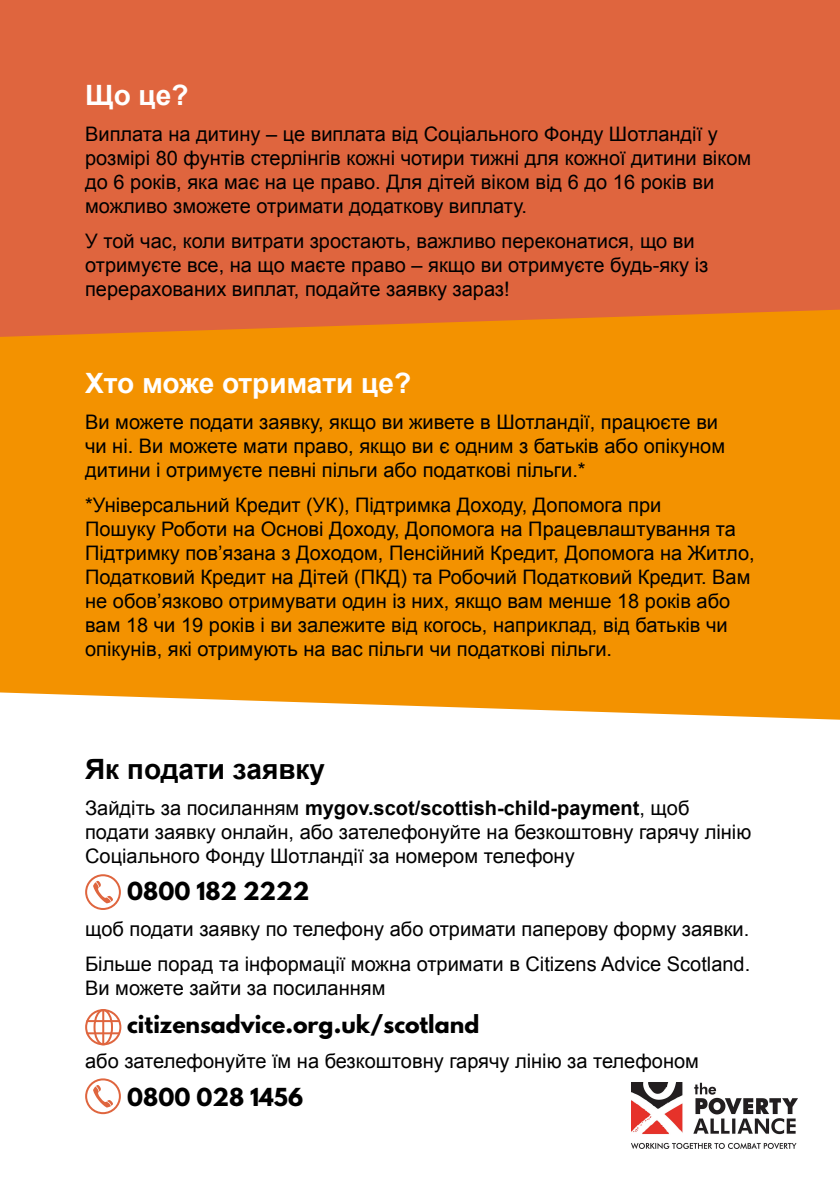
<style>
.page{position:relative;width:840px;height:1191px;background:#fff}
.page>*{position:absolute;margin:0;border:0;box-sizing:border-box;transform-origin:0 0}
.t1{font:700 28px "Arial";color:#fff}
.t2{font:700 28px "Arial";color:#000}
.t3{font:700 22px "League Spartan";color:#000}
.t4{font:20px/24px "Arial";color:#000}
.s1{font-weight:700}
</style>
<div class="page">
<div style="left:0;top:337px;width:839px;height:382px;background:#f39200"></div>
<div style="left:0;top:0;width:839px;height:337px;background:#df653e"></div>
<img style="left:631px;top:1082px;width:166px;height:66px">
<div style="left:85px;top:874px;width:36px;height:36px;border:2px solid #df653e;border-radius:50%"></div>
<svg style="left:93px;top:880px;width:20px;height:23px"></svg>
<div style="left:85px;top:1078px;width:36px;height:36px;border:2px solid #df653e;border-radius:50%"></div>
<svg style="left:93px;top:1085px;width:20px;height:22px"></svg>
<div style="left:85px;top:1009px;width:36px;height:36px;border:2px solid #df653e;border-radius:50%"></div>
<div style="left:93px;top:1009px;width:20px;height:36px;border:2px solid #df653e;border-radius:50%"></div>
<hr style="left:102px;top:1010px;width:2px;height:34px;background:#df653e">
<hr style="left:86px;top:1020px;width:34px;height:2px;background:#df653e">
<hr style="left:86px;top:1032px;width:34px;height:2px;background:#df653e">
<h1 class="t1" style="left:85px;top:77px;width:105px">Що це?</h1>
<p class="t4" style="left:85px;top:122px;width:667px">Виплата на дитину – це виплата від Соціального Фонду Шотландії у розмірі 80 фунтів стерлінгів кожні чотири тижні для кожної дитини віком до 6 років, яка має на це право. Для дітей віком від 6 до 16 років ви можливо зможете отримати додаткову виплату.</p>
<p class="t4" style="left:85px;top:229px;width:624px">У той час, коли витрати зростають, важливо переконатися, що ви отримуєте все, на що маєте право – якщо ви отримуєте будь-яку із перерахованих виплат, подайте заявку зараз!</p>
<h1 class="t1" style="left:85px;top:365px;width:327px">Хто може отримати це?</h1>
<p class="t4" style="left:85px;top:410px;width:641px">Ви можете подати заявку, якщо ви живете в Шотландії, працюєте ви чи ні. Ви можете мати право, якщо ви є одним з батьків або опікуном дитини і отримуєте певні пільги або податкові пільги.*</p>
<p class="t4" style="left:85px;top:493px;width:670px">*Універсальний Кредит (УК), Підтримка Доходу, Допомога при<br>Пошуку Роботи на Основі Доходу, Допомога на Працевлаштування та Підтримку пов’язана з Доходом, Пенсійний Кредит, Допомога на Житло, Податковий Кредит на Дітей (ПКД) та Робочий Податковий Кредит. Вам не обов’язково отримувати один із них, якщо вам менше 18 років або вам 18 чи 19 років і ви залежите від когось, наприклад, від батьків чи опікунів, які отримують на вас пільги чи податкові пільги.</p>
<h1 class="t2" style="left:85px;top:751px;width:241px">Як подати заявку</h1>
<p class="t4" style="left:85px;top:795px;width:667px">Зайдіть за посиланням <span class="s1">mygov.scot/scottish-child-payment</span>, щоб подати заявку онлайн, або зателефонуйте на безкоштовну гарячу лінію<br>Соціального Фонду Шотландії за номером телефону</p>
<p class="t3" style="left:127px;top:874px;width:183px">0800 182 2222</p>
<p class="t4" style="left:85px;top:911px;width:666px;line-height:35.4px">щоб подати заявку по телефону або отримати паперову форму заявки.<br>Більше порад та інформації можна отримати в Citizens Advice Scotland.</p>
<p class="t4" style="left:85px;top:976px;width:301px">Ви можете зайти за посиланням</p>
<p class="t3" style="left:127px;top:1006px;width:353px">citizensadvice.org.uk/scotland</p>
<p class="t4" style="left:85px;top:1049px;width:615px">або зателефонуйте їм на безкоштовну гарячу лінію за телефоном</p>
<p class="t3" style="left:127px;top:1079px;width:177px">0800 028 1456</p>
</div>
